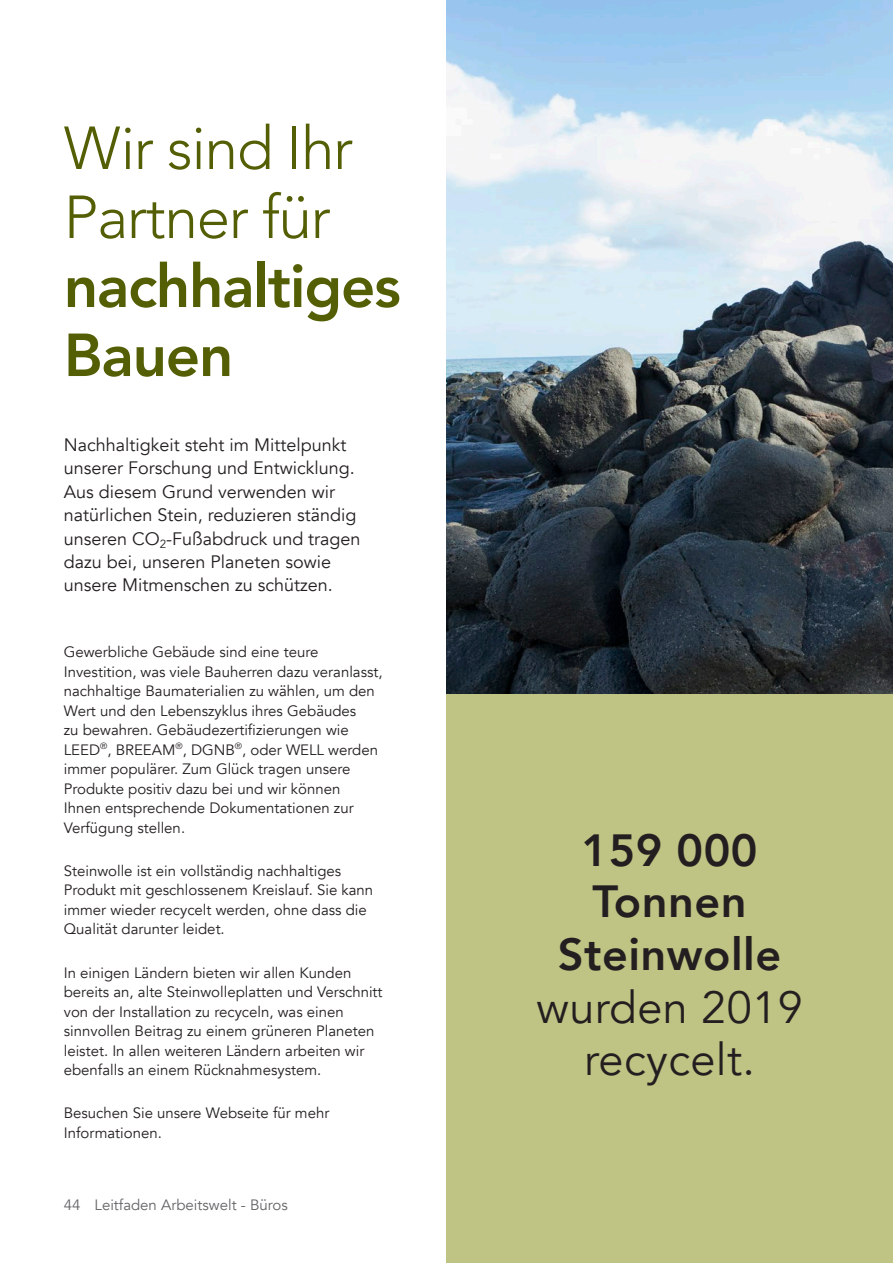
<style>
.page{position:relative;width:893px;height:1263px;background:#fff}
.page>*{position:absolute;margin:0;border:0;box-sizing:border-box;transform-origin:0 0}
.t1{font:300 60px/69px "Avenir";letter-spacing:-.02em;color:#545e04}
.t2{font:800 60px/69px "Avenir";letter-spacing:-.02em;color:#545e04}
.t3{font:800 45px/51.8px "Avenir";letter-spacing:.01em;color:#231f20;text-align:center}
.t4{font:45px/52.8px "Avenir";letter-spacing:.01em;color:#231f20;text-align:center}
.t5{font:18px/23.4px "Avenir";color:#231f20}
.t6{font:15px/19.5px "Avenir";color:#231f20}
.t7{font:15px "Avenir";color:#636466}
</style>
<div class="page">
<img style="left:446px;top:0;width:447px;height:695px">
<div style="left:446px;top:695px;width:447px;height:568px;background:#bfc384"></div>
<h1 class="t1" style="left:64px;top:114px;width:291px">Wir sind Ihr<br>Partner für</h1>
<h1 class="t2" style="left:64px;top:252px;width:339px">nachhaltiges<br>Bauen</h1>
<p class="t5" style="left:64px;top:433px;width:298px">Nachhaltigkeit steht im Mittelpunkt unserer Forschung und Entwicklung.<br>Aus diesem Grund verwenden wir natürlichen Stein, reduzieren ständig unseren CO<sub>2</sub>-Fußabdruck und tragen dazu bei, unseren Planeten sowie unsere Mitmenschen zu schützen.</p>
<p class="t6" style="left:64px;top:642px;width:320px">Gewerbliche Gebäude sind eine teure Investition, was viele Bauherren dazu veranlasst, nachhaltige Baumaterialien zu wählen, um den Wert und den Lebenszyklus ihres Gebäudes<br>zu bewahren. Gebäudezertifizierungen wie LEED<sup>®</sup>, BREEAM<sup>®</sup>, DGNB<sup>®</sup>, oder WELL werden immer populärer. Zum Glück tragen unsere Produkte positiv dazu bei und wir können<br>Ihnen entsprechende Dokumentationen zur Verfügung stellen.</p>
<p class="t6" style="left:64px;top:861px;width:311px">Steinwolle ist ein vollständig nachhaltiges Produkt mit geschlossenem Kreislauf. Sie kann immer wieder recycelt werden, ohne dass die Qualität darunter leidet.</p>
<p class="t6" style="left:64px;top:963px;width:320px">In einigen Ländern bieten wir allen Kunden bereits an, alte Steinwolleplatten und Verschnitt von der Installation zu recyceln, was einen sinnvollen Beitrag zu einem grüneren Planeten leistet. In allen weiteren Ländern arbeiten wir ebenfalls an einem Rücknahmesystem.</p>
<p class="t6" style="left:64px;top:1104px;width:267px">Besuchen Sie unsere Webseite für mehr<br>Informationen.</p>
<p class="t7" style="left:64px;top:1196px;width:225px">44 Leitfaden Arbeitswelt - Büros</p>
<h2 class="t3" style="left:558px;top:825px;width:225px">159 000<br>Tonnen<br>Steinwolle</h2>
<h2 class="t4" style="left:536px;top:981px;width:268px">wurden 2019 recycelt.</h2>
</div>
